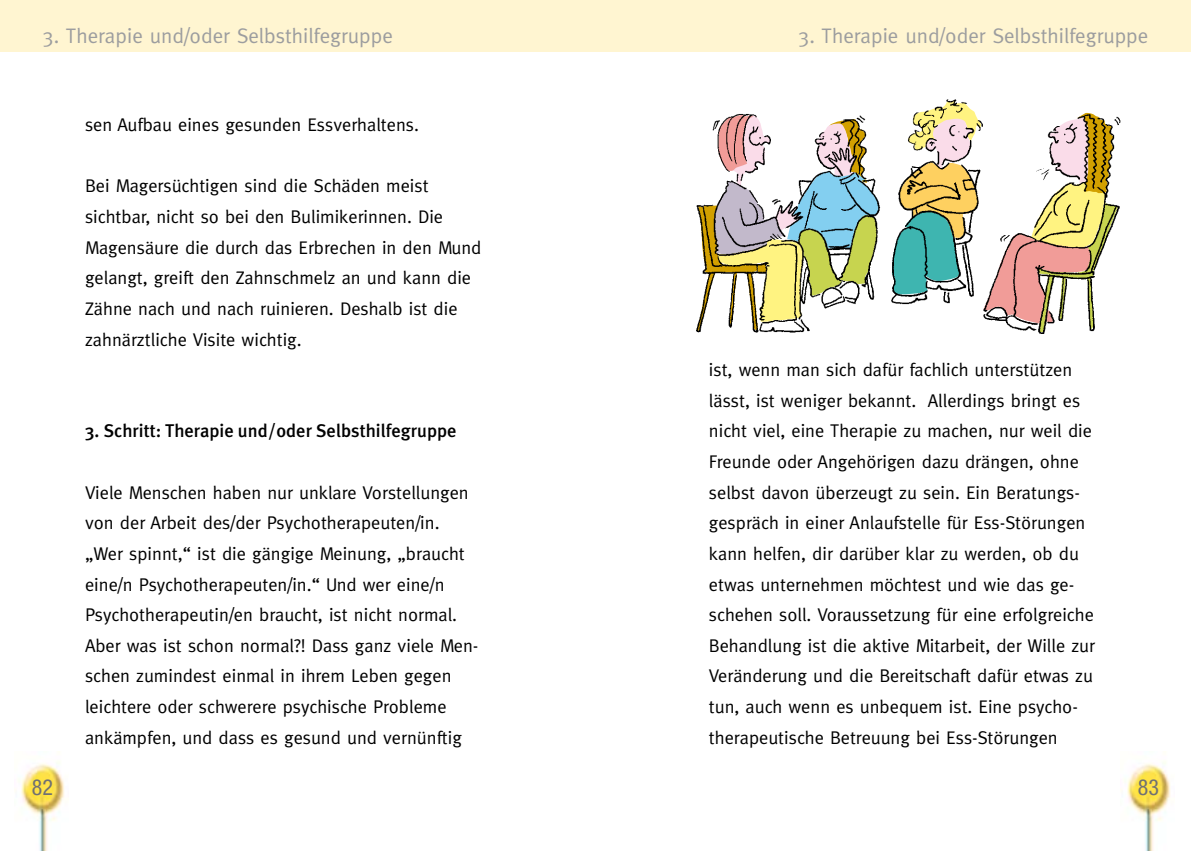
<style>
.page{position:relative;width:1191px;height:851px;background:#fff}
.page>*{position:absolute;margin:0;border:0;box-sizing:border-box;transform-origin:0 0}
.t1{font:condensed 22px "Helvetica Neue";color:#707173}
.t2{font:21px "Meta";color:#9c9d9f}
.t3{font:18.4px/30.6px "Meta";color:#000}
.t4{font:500 18.4px "Meta Plus";color:#000}
</style>
<div class="page">
<img style="left:21px;top:761px;width:43px;height:89px">
<div style="left:0;top:0;width:595px;height:51px;background:#fff5d1"></div>
<img style="left:1127px;top:761px;width:43px;height:89px">
<img style="left:696px;top:100px;width:425px;height:233px">
<div style="left:595px;top:0;width:596px;height:51px;background:#fff5d1"></div>
<p class="t2" style="left:43px;top:23px;width:352px">3. Therapie und/oder Selbsthilfegruppe</p>
<p class="t2" style="left:798px;top:23px;width:352px">3. Therapie und/oder Selbsthilfegruppe</p>
<p class="t3" style="left:85px;top:109px;width:335px">sen Aufbau eines gesunden Essverhaltens.</p>
<p class="t3" style="left:85px;top:170px;width:398px">Bei Magersüchtigen sind die Schäden meist sichtbar, nicht so bei den Bulimikerinnen. Die Magensäure die durch das Erbrechen in den Mund gelangt, greift den Zahnschmelz an und kann die Zähne nach und nach ruinieren. Deshalb ist die zahnärztliche Visite wichtig.</p>
<p class="t4" style="left:85px;top:420px;width:373px">3. Schritt: Therapie und/oder Selbsthilfegruppe</p>
<p class="t3" style="left:85px;top:476px;width:395px">Viele Menschen haben nur unklare Vorstellungen von der Arbeit des/der Psychotherapeuten/in. „Wer spinnt,“ ist die gängige Meinung, „braucht eine/n Psychotherapeuten/in.“ Und wer eine/n Psychotherapeutin/en braucht, ist nicht normal.<br>Aber was ist schon normal?! Dass ganz viele Men&shy;schen zumindest einmal in ihrem Leben gegen leichtere oder schwerere psychische Probleme ankämpfen, und dass es gesund und vernünftig</p>
<p class="t3" style="left:709px;top:354px;width:388px">ist, wenn man sich dafür fachlich unterstützen lässt, ist weniger bekannt. Allerdings bringt es nicht viel, eine Therapie zu machen, nur weil die Freunde oder Angehörigen dazu drängen, ohne selbst davon überzeugt zu sein. Ein Beratungs&shy;gespräch in einer Anlaufstelle für Ess-Störungen kann helfen, dir darüber klar zu werden, ob du etwas unternehmen möchtest und wie das ge&shy;schehen soll. Voraussetzung für eine erfolgreiche Behandlung ist die aktive Mitarbeit, der Wille zur Veränderung und die Bereitschaft dafür etwas zu tun, auch wenn es unbequem ist. Eine psycho&shy;therapeutische Betreuung bei Ess-Störungen</p>
<p class="t1" style="left:32px;top:774px;width:11px">82</p>
<p class="t1" style="left:1137px;top:774px;width:11px">83</p>
</div>
